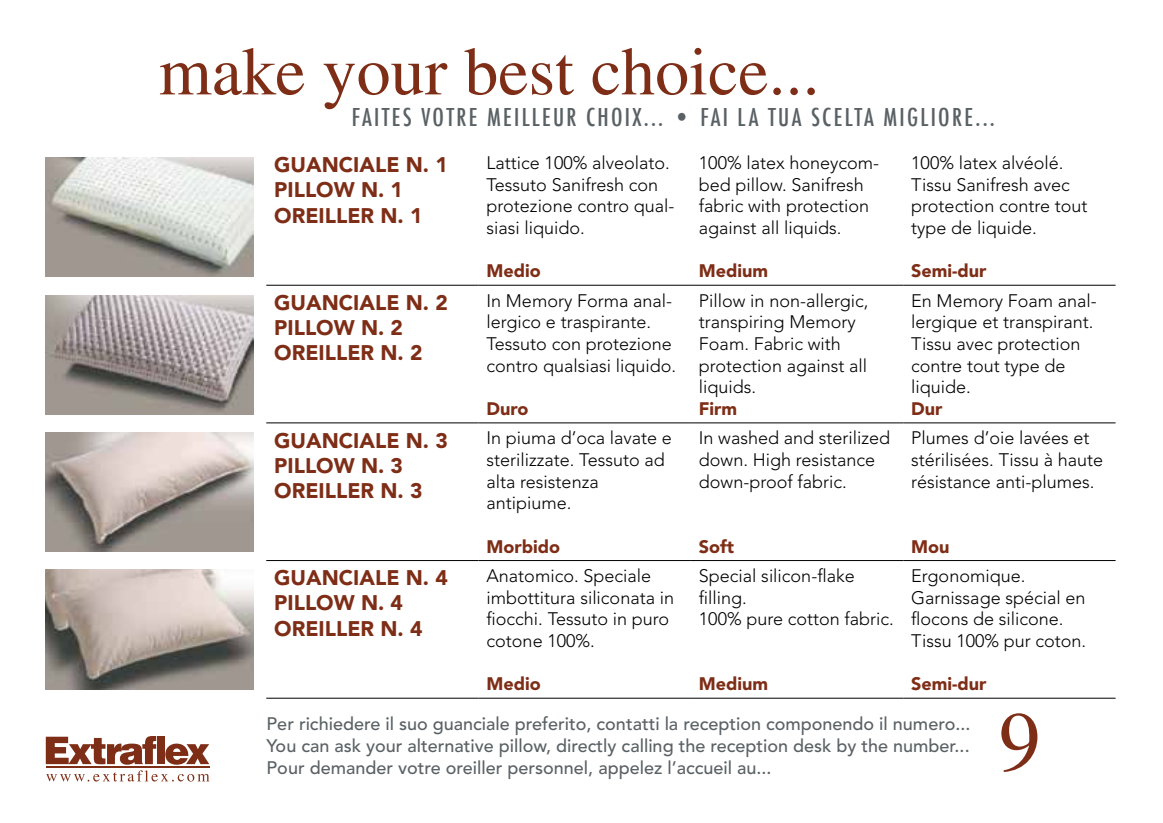
<style>
.page{position:relative;width:1163px;height:823px;background:#fff}
.page>*{position:absolute;margin:0;border:0;box-sizing:border-box;transform-origin:0 0}
.t1{font:84px "Times";color:#7e2d16}
.t2{font:68px "Times";color:#7e2d16}
.t3{font:500 condensed 24px "Futura";letter-spacing:.095em;color:#5a6165}
.t4{font:900 21px/25.2px "Avenir";color:#7e2d16}
.t5{font:300 18px/21.6px "Avenir";color:#000}
.t6{font:500 18px/21.6px "Avenir";color:#5a6165;text-align:justify}
.t7{font:900 18px "Avenir";color:#7e2d16}
</style>
<div class="page">
<hr style="left:266px;top:284px;width:212px;height:1px;background:#000">
<hr style="left:478px;top:284px;width:212px;height:1px;background:#000">
<hr style="left:690px;top:284px;width:213px;height:1px;background:#000">
<hr style="left:903px;top:284px;width:212px;height:1px;background:#000">
<hr style="left:266px;top:422px;width:212px;height:1px;background:#000">
<hr style="left:478px;top:422px;width:212px;height:1px;background:#000">
<hr style="left:690px;top:422px;width:213px;height:1px;background:#000">
<hr style="left:903px;top:422px;width:212px;height:1px;background:#000">
<hr style="left:266px;top:559px;width:212px;height:1px;background:#000">
<hr style="left:478px;top:559px;width:212px;height:1px;background:#000">
<hr style="left:690px;top:559px;width:213px;height:1px;background:#000">
<hr style="left:903px;top:559px;width:212px;height:1px;background:#000">
<hr style="left:266px;top:697px;width:212px;height:1px;background:#000">
<hr style="left:478px;top:697px;width:212px;height:1px;background:#000">
<hr style="left:690px;top:697px;width:213px;height:1px;background:#000">
<hr style="left:903px;top:697px;width:212px;height:1px;background:#000">
<img style="left:45px;top:569px;width:209px;height:119px">
<img style="left:45px;top:432px;width:209px;height:119px">
<img style="left:45px;top:295px;width:209px;height:119px">
<img style="left:45px;top:158px;width:209px;height:119px">
<svg style="left:46px;top:736px;width:163px;height:45px"></svg>
<h2 class="t2" style="left:159px;top:33px;width:662px">make your best choice...</h2>
<h3 class="t3" style="left:351px;top:101px;width:644px">FAITES VOTRE MEILLEUR CHOIX... • FAI LA TUA SCELTA MIGLIORE...</h3>
<p class="t4" style="left:274px;top:152px;width:175px">GUANCIALE N. 1<br>PILLOW N. 1<br>OREILLER N. 1</p>
<p class="t5" style="left:486px;top:152px;width:189px">Lattice 100% alveolato.<br>Tessuto Sanifresh con protezione contro qual&shy;siasi liquido.</p>
<p class="t7" style="left:486px;top:260px;width:56px">Medio</p>
<p class="t4" style="left:274px;top:290px;width:175px">GUANCIALE N. 2<br>PILLOW N. 2<br>OREILLER N. 2</p>
<p class="t5" style="left:486px;top:289px;width:191px">In Memory Forma anal&shy;lergico e traspirante.<br>Tessuto con protezione contro qualsiasi liquido.</p>
<p class="t7" style="left:486px;top:397px;width:43px">Duro</p>
<p class="t4" style="left:274px;top:427px;width:175px">GUANCIALE N. 3<br>PILLOW N. 3<br>OREILLER N. 3</p>
<p class="t5" style="left:486px;top:427px;width:187px">In piuma d’oca lavate e sterilizzate. Tessuto ad alta resistenza antipiume.</p>
<p class="t7" style="left:486px;top:535px;width:75px">Morbido</p>
<p class="t4" style="left:274px;top:565px;width:175px">GUANCIALE N. 4<br>PILLOW N. 4<br>OREILLER N. 4</p>
<p class="t5" style="left:486px;top:564px;width:189px">Anatomico. Speciale imbottitura siliconata in fiocchi. Tessuto in puro cotone 100%.</p>
<p class="t7" style="left:486px;top:672px;width:56px">Medio</p>
<p class="t5" style="left:698px;top:152px;width:182px">100% latex honeycom&shy;bed pillow. Sanifresh fabric with protection against all liquids.</p>
<p class="t7" style="left:698px;top:260px;width:71px">Medium</p>
<p class="t5" style="left:911px;top:152px;width:178px">100% latex alvéolé.<br>Tissu Sanifresh avec protection contre tout type de liquide.</p>
<p class="t7" style="left:911px;top:260px;width:77px">Semi-dur</p>
<p class="t5" style="left:698px;top:289px;width:171px">Pillow in non-allergic, transpiring Memory<br>Foam. Fabric with protection against all liquids.</p>
<p class="t7" style="left:698px;top:397px;width:40px">Firm</p>
<p class="t5" style="left:911px;top:289px;width:187px">En Memory Foam anal&shy;lergique et transpirant.<br>Tissu avec protection contre tout type de liquide.</p>
<p class="t7" style="left:911px;top:397px;width:33px">Dur</p>
<p class="t5" style="left:698px;top:427px;width:193px">In washed and sterilized down. High resistance down-proof fabric.</p>
<p class="t5" style="left:911px;top:427px;width:193px">Plumes d’oie lavées et stérilisées. Tissu à haute résistance anti-plumes.</p>
<p class="t7" style="left:698px;top:535px;width:37px">Soft</p>
<p class="t7" style="left:911px;top:535px;width:40px">Mou</p>
<p class="t5" style="left:698px;top:564px;width:196px">Special silicon-flake filling.<br>100% pure cotton fabric.</p>
<p class="t7" style="left:698px;top:672px;width:71px">Medium</p>
<p class="t5" style="left:911px;top:564px;width:176px">Ergonomique.<br>Garnissage spécial en flocons de silicone.<br>Tissu 100% pur coton.</p>
<p class="t7" style="left:911px;top:672px;width:77px">Semi-dur</p>
<p class="t6" style="left:266px;top:713px;width:705px">Per richiedere il suo guanciale preferito, contatti la reception componendo il numero...<br>You can ask your alternative pillow, directly calling the reception desk by the number...<br>Pour demander votre oreiller personnel, appelez l’accueil au...</p>
<h1 class="t1" style="left:998px;top:694px;width:44px">9</h1>
</div>
